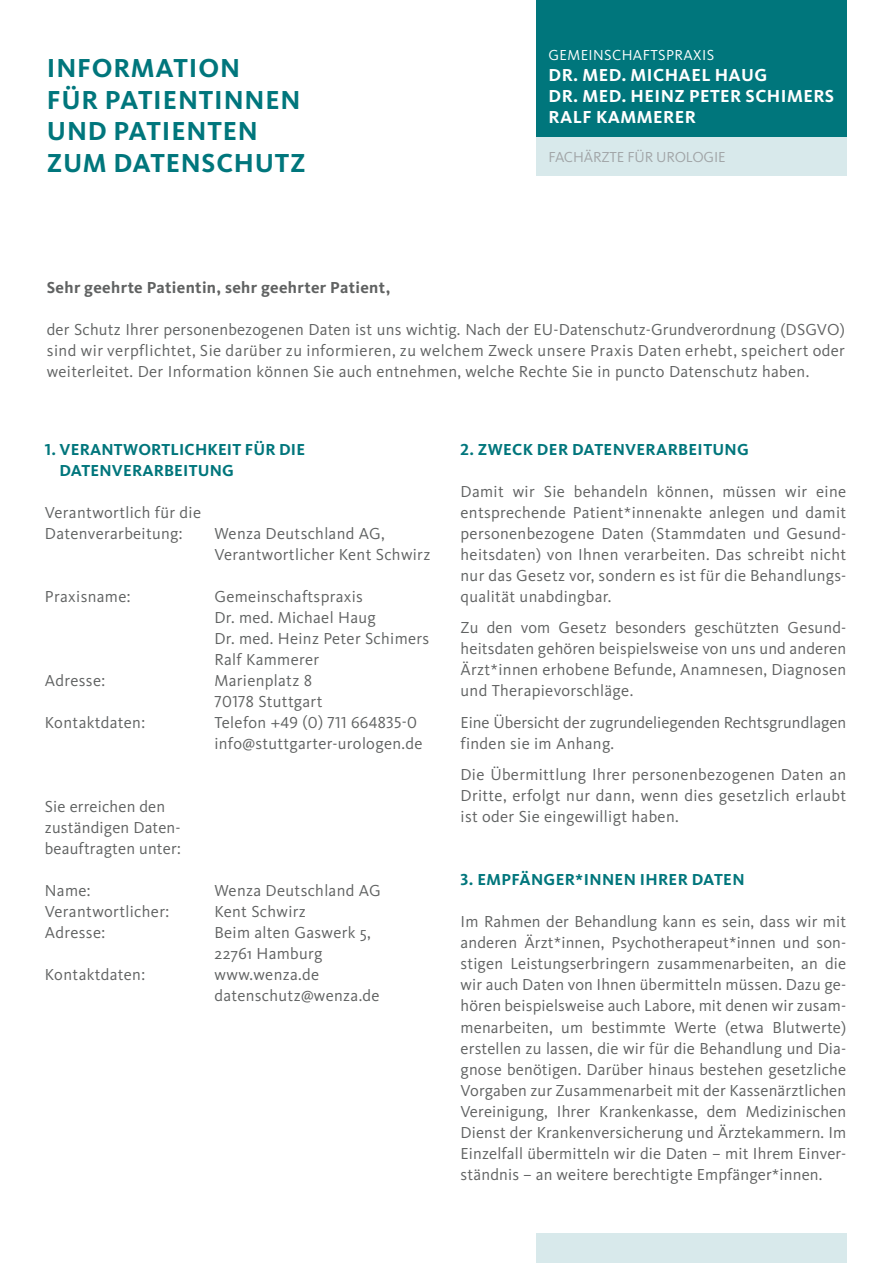
<style>
.page{position:relative;width:893px;height:1263px;background:#fff}
.page>*{position:absolute;margin:0;border:0;box-sizing:border-box;transform-origin:0 0}
.t1{font:700 27px/31.5px "Kievit Pro";letter-spacing:.03em;color:#00767c}
.t2{font:700 18px/21px "Kievit Pro";letter-spacing:.025em;color:#fff}
.t3{font:16.5px/21px "Kievit Pro";letter-spacing:.02em;color:#606262}
.t4{font:700 16.5px/21px "Kievit Pro";letter-spacing:.01em;color:#00767c}
.t5{font:16.5px/21px "Kievit Pro";color:#606262}
.t6{font:700 16.5px "Kievit Pro";letter-spacing:.02em;color:#606262}
.t7{font:15px "Kievit Pro";letter-spacing:-.01em;color:#a1a5a7}
.t8{font:15px "Kievit Pro";letter-spacing:.025em;color:#fff}
</style>
<div class="page">
<div style="left:536px;top:0;width:310px;height:175px;background:#d8e9eb"></div>
<div style="left:536px;top:0;width:310px;height:137px;background:#00767c"></div>
<div style="left:536px;top:1233px;width:310px;height:30px;background:#d8e9eb"></div>
<h1 class="t1" style="left:47px;top:52px;width:260px">INFORMATION<br>FÜR PATIENTINNEN<br>UND PATIENTEN<br>ZUM DATENSCHUTZ</h1>
<p class="t8" style="left:549px;top:46px;width:167px">GEMEINSCHAFTSPRAXIS</p>
<p class="t2" style="left:549px;top:65px;width:287px">DR. MED. MICHAEL HAUG<br>DR. MED. HEINZ PETER SCHIMERS<br>RALF KAMMERER</p>
<p class="t7" style="left:549px;top:148px;width:179px">FACHÄRZTE FÜR UROLOGIE</p>
<p class="t6" style="left:47px;top:278px;width:345px">Sehr geehrte Patientin, sehr geehrter Patient,</p>
<p class="t3" style="left:47px;top:319px;width:800px;text-align:justify">der Schutz Ihrer personenbezogenen Daten ist uns wichtig. Nach der EU-Datenschutz-Grundverordnung (DSGVO) sind wir verpflichtet, Sie darüber zu informieren, zu welchem Zweck unsere Praxis Daten erhebt, speichert oder weiterleitet. Der Information können Sie auch entnehmen, welche Rechte Sie in puncto Datenschutz haben.</p>
<p class="t4" style="left:60px;top:439px;width:247px;text-indent:-15px">1. VERANTWORTLICHKEIT FÜR DIE<br>DATENVERARBEITUNG</p>
<p class="t3" style="left:45px;top:502px;width:158px">Verantwortlich für die<br>Datenverarbeitung:</p>
<p class="t3" style="left:214px;top:523px;width:217px">Wenza Deutschland AG,<br>Verantwortlicher Kent Schwirz</p>
<p class="t3" style="left:45px;top:586px;width:87px">Praxisname:</p>
<p class="t3" style="left:214px;top:586px;width:216px">Gemeinschaftspraxis<br>Dr. med. Michael Haug<br>Dr. med. Heinz Peter Schimers<br>Ralf Kammerer</p>
<p class="t3" style="left:45px;top:670px;width:62px">Adresse:</p>
<p class="t3" style="left:214px;top:670px;width:110px">Marienplatz 8<br>70178 Stuttgart</p>
<p class="t3" style="left:45px;top:712px;width:102px">Kontaktdaten:</p>
<p class="t3" style="left:214px;top:712px;width:210px">Telefon +49 (0) 711 664835-0 info@stuttgarter-urologen.de</p>
<p class="t3" style="left:45px;top:796px;width:137px">Sie erreichen den zuständigen Daten&shy;beauftragten unter:</p>
<p class="t3" style="left:45px;top:880px;width:47px">Name:</p>
<p class="t3" style="left:214px;top:880px;width:168px">Wenza Deutschland AG</p>
<p class="t3" style="left:45px;top:901px;width:126px">Verantwortlicher:</p>
<p class="t3" style="left:214px;top:901px;width:93px">Kent Schwirz</p>
<p class="t3" style="left:45px;top:922px;width:62px">Adresse:</p>
<p class="t3" style="left:214px;top:922px;width:158px">Beim alten Gaswerk 5,<br>22761 Hamburg</p>
<p class="t3" style="left:45px;top:964px;width:102px">Kontaktdaten:</p>
<p class="t3" style="left:214px;top:964px;width:167px">www.wenza.de datenschutz@wenza.de</p>
<p class="t4" style="left:461px;top:439px;width:290px">2. ZWECK DER DATENVERARBEITUNG</p>
<p class="t3" style="left:461px;top:481px;width:387px;text-align:justify">Damit wir Sie behandeln können, müssen wir eine entsprechende Patient*innenakte anlegen und damit personenbezogene Daten (Stammdaten und Gesund&shy;heitsdaten) von Ihnen verarbeiten. Das schreibt nicht nur das Gesetz vor, sondern es ist für die Behandlungs&shy;qualität unabdingbar.</p>
<p class="t3" style="left:461px;top:617px;width:387px;text-align:justify">Zu den vom Gesetz besonders geschützten Gesund&shy;heitsdaten gehören beispielsweise von uns und anderen Ärzt*innen erhobene Befunde, Anamnesen, Diagnosen und Therapievorschläge.</p>
<p class="t5" style="left:461px;top:712px;width:387px">Eine Übersicht der zugrundeliegenden Rechtsgrundlagen finden sie im Anhang.</p>
<p class="t3" style="left:461px;top:764px;width:387px;text-align:justify">Die Übermittlung Ihrer personenbezogenen Daten an Dritte, erfolgt nur dann, wenn dies gesetzlich erlaubt ist oder Sie eingewilligt haben.</p>
<p class="t4" style="left:461px;top:869px;width:286px">3. EMPFÄNGER*INNEN IHRER DATEN</p>
<p class="t3" style="left:461px;top:911px;width:387px;text-align:justify">Im Rahmen der Behandlung kann es sein, dass wir mit anderen Ärzt*innen, Psychotherapeut*innen und son&shy;stigen Leistungserbringern zusammenarbeiten, an die wir auch Daten von Ihnen übermitteln müssen. Dazu ge&shy;hören beispielsweise auch Labore, mit denen wir zusam&shy;menarbeiten, um bestimmte Werte (etwa Blutwerte) erstellen zu lassen, die wir für die Behandlung und Dia&shy;gnose benötigen. Darüber hinaus bestehen gesetzliche Vorgaben zur Zusammenarbeit mit der Kassenärztlichen Vereinigung, Ihrer Krankenkasse, dem Medizinischen Dienst der Krankenversicherung und Ärztekammern. Im Einzelfall übermitteln wir die Daten – mit Ihrem Einver&shy;ständnis – an weitere berechtigte Empfänger*innen.</p>
</div>
